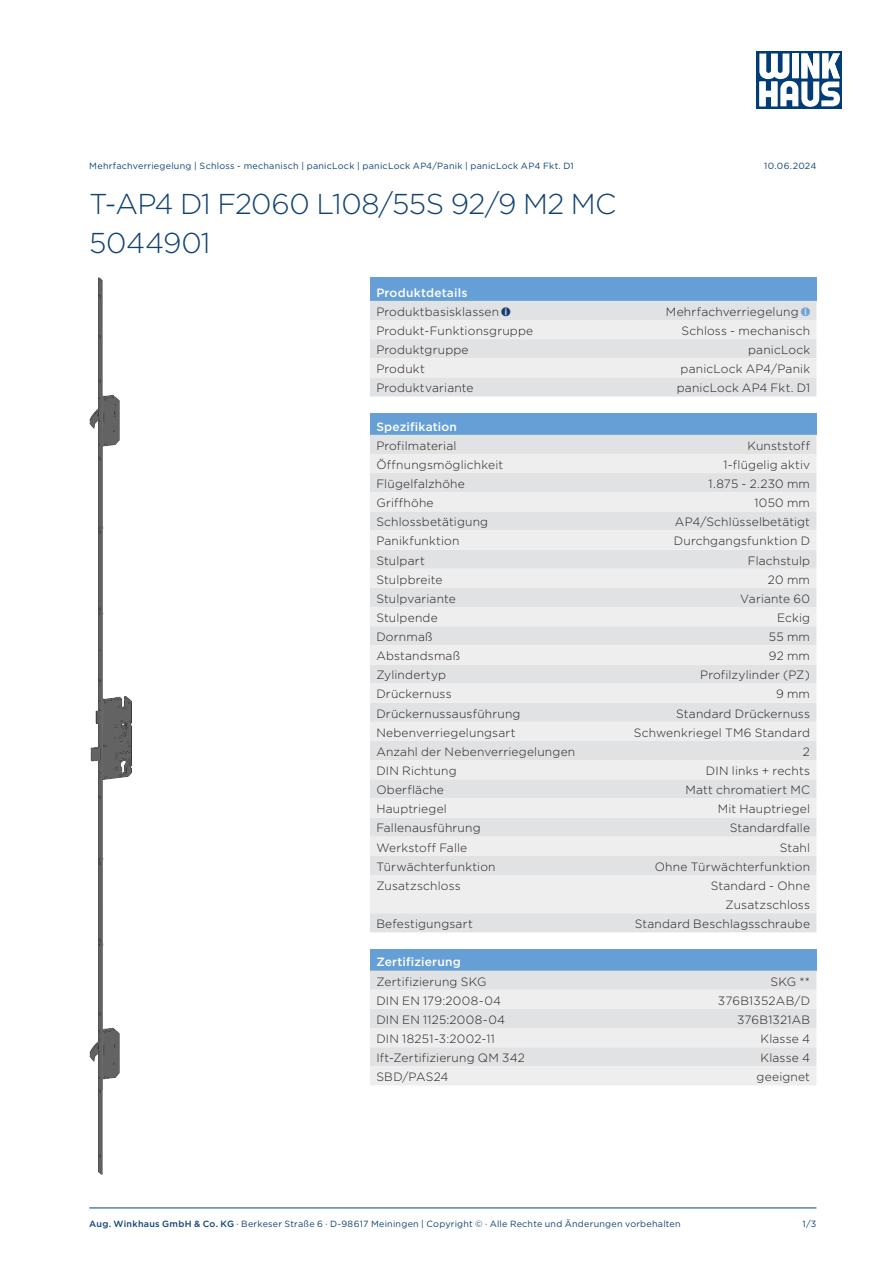
<style>
.page{position:relative;width:893px;height:1263px;background:#fff}
.page>*{position:absolute;margin:0;border:0;box-sizing:border-box;transform-origin:0 0}
.Headline{font:300 28.65px/38.2px "Gotham";letter-spacing:-.02em;color:#0f4272}
.Datenzelle_links{font:300 12px "Gotham";letter-spacing:.015em;color:#231f20}
.Datenzelle_rechts{font:300 12px/19.2px "Gotham";letter-spacing:.015em;color:#231f20;text-align:right}
.Headerzelle{font:500 12px "Gotham";letter-spacing:.015em;color:#fff}
.Fußzeile{font:9px "Gotham";letter-spacing:.025em;color:#0f4272}
.Kopfzeile{font:9px "Gotham";letter-spacing:.025em;color:#0f4272}
.s1{font-family:"Info Button";font-weight:400;font-size:14.1px;color:#183c71}
.s2{font-family:"Info Button";font-weight:400;font-size:14.1px;color:#6fa3d6}
.s3{font-weight:500}
</style>
<div class="page">
<div style="left:757px;top:51px;width:85px;height:58px;background:#013c77"></div>
<svg style="left:759px;top:53px;width:81px;height:54px"></svg>
<hr style="left:89px;top:1208px;width:727px;height:1px;background:#0f4272">
<div style="left:370px;top:277px;width:446px;height:24px;background:#669fd5"></div>
<svg style="left:370px;top:301px;width:446px;height:95px"></svg>
<div style="left:370px;top:414px;width:446px;height:21px;background:#669fd5"></div>
<div style="left:370px;top:435px;width:446px;height:497px;background:#e1e2e4"></div>
<svg style="left:370px;top:454px;width:446px;height:459px;fill:#eeeeef"></svg>
<div style="left:370px;top:949px;width:446px;height:22px;background:#669fd5"></div>
<div style="left:370px;top:971px;width:446px;height:114px;background:#e8e9ea"></div>
<img style="left:89px;top:277px;width:43px;height:898px">
<p class="Kopfzeile" style="left:89px;top:160px;width:486px">Mehrfachverriegelung | Schloss - mechanisch | panicLock | panicLock AP4/Panik | panicLock AP4 Fkt. D1</p>
<p class="Kopfzeile" style="left:764px;top:160px;width:54px">10.06.2024</p>
<p class="Headline" style="left:89px;top:184px;width:529px">T-AP4 D1 F2060 L108/55S 92/9 M2 MC<br>5044901</p>
<p class="Headerzelle" style="left:376px;top:284px;width:93px">Produktdetails</p>
<p class="Datenzelle_links" style="left:376px;top:304px;width:136px">Produktbasisklassen <span class="s1">i</span></p>
<p class="Datenzelle_rechts" style="left:666px;top:302px;width:146px">Mehrfachverriegelung <span class="s2">i</span></p>
<p class="Datenzelle_links" style="left:376px;top:323px;width:158px">Produkt-Funktionsgruppe</p>
<p class="Datenzelle_rechts" style="left:681px;top:321px;width:130px">Schloss - mechanisch</p>
<p class="Datenzelle_links" style="left:376px;top:342px;width:94px">Produktgruppe</p>
<p class="Datenzelle_rechts" style="left:748px;top:340px;width:63px">panicLock</p>
<p class="Datenzelle_links" style="left:376px;top:361px;width:50px">Produkt</p>
<p class="Datenzelle_rechts" style="left:681px;top:359px;width:131px">panicLock AP4/Panik</p>
<p class="Datenzelle_links" style="left:376px;top:380px;width:99px">Produktvariante</p>
<p class="Datenzelle_rechts" style="left:677px;top:378px;width:135px">panicLock AP4 Fkt. D1</p>
<p class="Headerzelle" style="left:376px;top:418px;width:82px">Spezifikation</p>
<p class="Datenzelle_links" style="left:376px;top:438px;width:82px">Profilmaterial</p>
<p class="Datenzelle_rechts" style="left:747px;top:435px;width:64px">Kunststoff</p>
<p class="Datenzelle_links" style="left:376px;top:457px;width:128px">Öffnungsmöglichkeit</p>
<p class="Datenzelle_rechts" style="left:723px;top:455px;width:88px">1-flügelig aktiv</p>
<p class="Datenzelle_links" style="left:376px;top:476px;width:90px">Flügelfalzhöhe</p>
<p class="Datenzelle_rechts" style="left:709px;top:474px;width:103px">1.875 - 2.230 mm</p>
<p class="Datenzelle_links" style="left:376px;top:495px;width:59px">Griffhöhe</p>
<p class="Datenzelle_rechts" style="left:754px;top:493px;width:57px">1050 mm</p>
<p class="Datenzelle_links" style="left:376px;top:514px;width:113px">Schlossbetätigung</p>
<p class="Datenzelle_rechts" style="left:675px;top:512px;width:137px">AP4/Schlüsselbetätigt</p>
<p class="Datenzelle_links" style="left:376px;top:533px;width:85px">Panikfunktion</p>
<p class="Datenzelle_rechts" style="left:674px;top:531px;width:138px">Durchgangsfunktion D</p>
<p class="Datenzelle_links" style="left:376px;top:553px;width:50px">Stulpart</p>
<p class="Datenzelle_rechts" style="left:748px;top:550px;width:64px">Flachstulp</p>
<p class="Datenzelle_links" style="left:376px;top:572px;width:68px">Stulpbreite</p>
<p class="Datenzelle_rechts" style="left:768px;top:569px;width:44px">20 mm</p>
<p class="Datenzelle_links" style="left:376px;top:591px;width:81px">Stulpvariante</p>
<p class="Datenzelle_rechts" style="left:740px;top:589px;width:71px">Variante 60</p>
<p class="Datenzelle_links" style="left:376px;top:610px;width:63px">Stulpende</p>
<p class="Datenzelle_rechts" style="left:777px;top:608px;width:34px">Eckig</p>
<p class="Datenzelle_links" style="left:376px;top:629px;width:58px">Dornmaß</p>
<p class="Datenzelle_rechts" style="left:769px;top:627px;width:43px">55 mm</p>
<p class="Datenzelle_links" style="left:376px;top:648px;width:85px">Abstandsmaß</p>
<p class="Datenzelle_rechts" style="left:769px;top:646px;width:43px">92 mm</p>
<p class="Datenzelle_links" style="left:376px;top:667px;width:71px">Zylindertyp</p>
<p class="Datenzelle_rechts" style="left:700px;top:665px;width:111px">Profilzylinder (PZ)</p>
<p class="Datenzelle_links" style="left:376px;top:687px;width:77px">Drückernuss</p>
<p class="Datenzelle_rechts" style="left:776px;top:684px;width:35px">9 mm</p>
<p class="Datenzelle_links" style="left:376px;top:706px;width:146px">Drückernussausführung</p>
<p class="Datenzelle_rechts" style="left:676px;top:703px;width:135px">Standard Drückernuss</p>
<p class="Datenzelle_links" style="left:376px;top:725px;width:141px">Nebenverriegelungsart</p>
<p class="Datenzelle_rechts" style="left:634px;top:722px;width:178px">Schwenkriegel TM6 Standard</p>
<p class="Datenzelle_links" style="left:376px;top:744px;width:200px">Anzahl der Nebenverriegelungen</p>
<p class="Datenzelle_rechts" style="left:803px;top:742px;width:9px">2</p>
<p class="Datenzelle_links" style="left:376px;top:763px;width:82px">DIN Richtung</p>
<p class="Datenzelle_rechts" style="left:706px;top:761px;width:106px">DIN links + rechts</p>
<p class="Datenzelle_links" style="left:376px;top:782px;width:69px">Oberfläche</p>
<p class="Datenzelle_rechts" style="left:685px;top:780px;width:126px">Matt chromatiert MC</p>
<p class="Datenzelle_links" style="left:376px;top:801px;width:72px">Hauptriegel</p>
<p class="Datenzelle_rechts" style="left:718px;top:799px;width:94px">Mit Hauptriegel</p>
<p class="Datenzelle_links" style="left:376px;top:820px;width:106px">Fallenausführung</p>
<p class="Datenzelle_rechts" style="left:730px;top:818px;width:82px">Standardfalle</p>
<p class="Datenzelle_links" style="left:376px;top:840px;width:92px">Werkstoff Falle</p>
<p class="Datenzelle_rechts" style="left:780px;top:837px;width:32px">Stahl</p>
<p class="Datenzelle_links" style="left:376px;top:859px;width:121px">Türwächterfunktion</p>
<p class="Datenzelle_rechts" style="left:655px;top:856px;width:157px">Ohne Türwächterfunktion</p>
<p class="Datenzelle_links" style="left:376px;top:878px;width:86px">Zusatzschloss</p>
<p class="Datenzelle_rechts" style="left:711px;top:876px;width:101px">Standard - Ohne<br>Zusatzschloss</p>
<p class="Datenzelle_links" style="left:376px;top:916px;width:98px">Befestigungsart</p>
<p class="Datenzelle_rechts" style="left:635px;top:914px;width:177px">Standard Beschlagsschraube</p>
<p class="Headerzelle" style="left:376px;top:954px;width:86px">Zertifizierung</p>
<p class="Datenzelle_links" style="left:376px;top:974px;width:112px">Zertifizierung SKG</p>
<p class="Datenzelle_rechts" style="left:770px;top:971px;width:41px">SKG **</p>
<p class="Datenzelle_links" style="left:376px;top:993px;width:126px">DIN EN 179:2008-04</p>
<p class="Datenzelle_rechts" style="left:718px;top:990px;width:94px">376B1352AB/D</p>
<p class="Datenzelle_links" style="left:376px;top:1012px;width:130px">DIN EN 1125:2008-04</p>
<p class="Datenzelle_rechts" style="left:737px;top:1010px;width:74px">376B1321AB</p>
<p class="Datenzelle_links" style="left:376px;top:1031px;width:120px">DIN 18251-3:2002-11</p>
<p class="Datenzelle_rechts" style="left:761px;top:1029px;width:51px">Klasse 4</p>
<p class="Datenzelle_links" style="left:376px;top:1050px;width:150px">Ift-Zertifizierung QM 342</p>
<p class="Datenzelle_rechts" style="left:761px;top:1048px;width:51px">Klasse 4</p>
<p class="Datenzelle_links" style="left:376px;top:1069px;width:74px">SBD/PAS24</p>
<p class="Datenzelle_rechts" style="left:757px;top:1067px;width:55px">geeignet</p>
<p class="Fußzeile" style="left:89px;top:1218px;width:593px"><span class="s3">Aug. Winkhaus GmbH &amp; Co. KG</span> ∙ Berkeser Straße 6 · D-98617 Meiningen | Copyright © · Alle Rechte und Änderungen vorbehalten</p>
<p class="Fußzeile" style="left:803px;top:1218px;width:15px">1/3</p>
</div>
